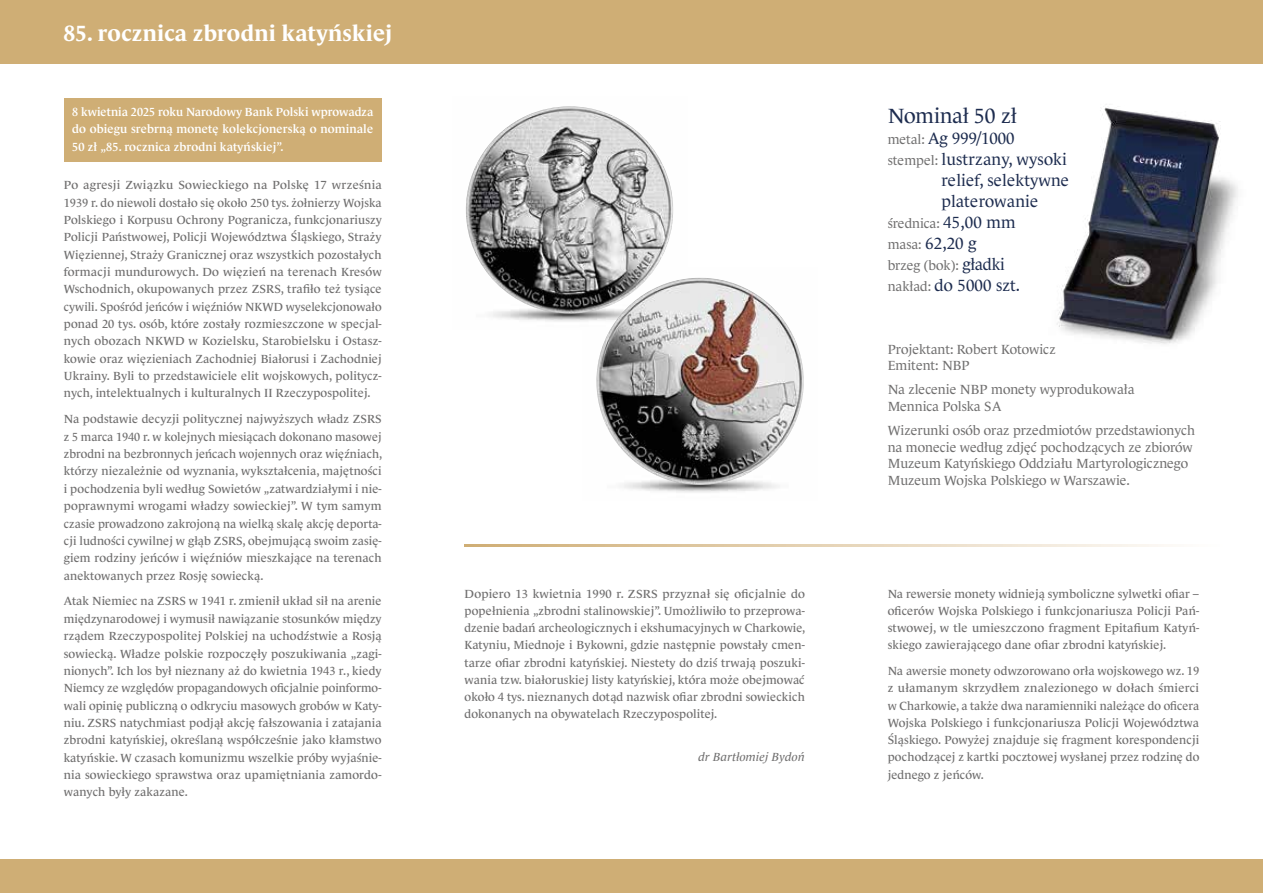
<style>
.page{position:relative;width:1263px;height:893px;background:#fff}
.page>*{position:absolute;margin:0;border:0;box-sizing:border-box;transform-origin:0 0}
.t1{font:700 22.5px "Le Monde Journal Pro";letter-spacing:.01em;color:#fff}
.t2{font:21px "Le Monde Journal Pro";color:#1d2c4f}
.t3{font:16.5px "Le Monde Journal Pro";letter-spacing:.01em;color:#1d2c4f}
.t4{font:13.5px/16.5px "Le Monde Journal Pro";color:#706f6f}
.t5{font:12px/17.4px "Le Monde Journal Pro";letter-spacing:.01em;color:#706f6f;text-align:justify}
.t6{font:600 12px/17.4px "Le Monde Journal Pro";letter-spacing:.01em;color:#fff;text-align:justify}
.t7{font:italic 12px "Le Monde Journal Pro";letter-spacing:.01em;color:#706f6f}
.s1{font-size:13.5px;color:#706f6f}
.s2{font-size:16.5px;color:#1d2c4f}
</style>
<div class="page">
<div style="left:0;top:859px;width:1263px;height:34px;background:#cfae75"></div>
<div style="left:0;top:0;width:1263px;height:64px;background:#cfae75"></div>
<img style="left:1057px;top:107px;width:181px;height:237px">
<div style="left:64px;top:98px;width:318px;height:64px;background:#cfae75"></div>
<svg style="left:465px;top:544px;width:699px;height:3px;background:#e4d2b4"></svg>
<img style="left:623px;top:485px;width:156px;height:8px">
<img style="left:492px;top:314px;width:104px;height:8px">
<img style="left:466px;top:106px;width:207px;height:208px">
<img style="left:596px;top:278px;width:208px;height:207px">
<h1 class="t1" style="left:64px;top:16px;width:330px">85. rocznica zbrodni katyńskiej</h1>
<p class="t6" style="left:72px;top:102px;width:302px">8 kwietnia 2025 roku Narodowy Bank Polski wprowadza do obiegu srebrną monetę kolekcjonerską o nominale 50 zł „85. rocznica zbrodni katyńskiej”.</p>
<p class="t5" style="left:64px;top:175px;width:320px">Po agresji Związku Sowieckiego na Polskę 17 września 1939 r. do niewoli dostało się około 250 tys. żołnierzy Wojska Polskiego i Korpusu Ochrony Pogranicza, funkcjonariuszy Policji Państwowej, Policji Województwa Śląskiego, Straży Więziennej, Straży Granicznej oraz wszystkich pozostałych formacji mundurowych. Do więzień na terenach Kresów Wschodnich, okupowanych przez ZSRS, trafiło też tysiące cywili. Spośród jeńców i więźniów NKWD wyselekcjonowało ponad 20 tys. osób, które zostały rozmieszczone w specjal&shy;nych obozach NKWD w Kozielsku, Starobielsku i Ostasz&shy;kowie oraz więzieniach Zachodniej Białorusi i Zachodniej Ukrainy. Byli to przedstawiciele elit wojskowych, politycz&shy;nych, intelektualnych i kulturalnych II Rzeczypospolitej.</p>
<p class="t5" style="left:64px;top:409px;width:320px">Na podstawie decyzji politycznej najwyższych władz ZSRS z 5 marca 1940 r. w kolejnych miesiącach dokonano masowej zbrodni na bezbronnych jeńcach wojennych oraz więźniach, którzy niezależnie od wyznania, wykształcenia, majętności i pochodzenia byli według Sowietów „zatwardziałymi i nie&shy;poprawnymi wrogami władzy sowieckiej”. W tym samym czasie prowadzono zakrojoną na wielką skalę akcję deporta&shy;cji ludności cywilnej w głąb ZSRS, obejmującą swoim zasię&shy;giem rodziny jeńców i więźniów mieszkające na terenach anektowanych przez Rosję sowiecką.</p>
<p class="t5" style="left:64px;top:591px;width:320px">Atak Niemiec na ZSRS w 1941 r. zmienił układ sił na arenie międzynarodowej i wymusił nawiązanie stosunków między rządem Rzeczypospolitej Polskiej na uchodźstwie a Rosją sowiecką. Władze polskie rozpoczęły poszukiwania „zagi&shy;nionych”. Ich los był nieznany aż do kwietnia 1943 r., kiedy Niemcy ze względów propagandowych oficjalnie poinformo&shy;wali opinię publiczną o odkryciu masowych grobów w Katy&shy;niu. ZSRS natychmiast podjął akcję fałszowania i zatajania zbrodni katyńskiej, określaną współcześnie jako kłamstwo katyńskie. W czasach komunizmu wszelkie próby wyjaśnie&shy;nia sowieckiego sprawstwa oraz upamiętniania zamordo&shy;wanych były zakazane.</p>
<p class="t5" style="left:888px;top:584px;width:313px">Na rewersie monety widnieją symboliczne sylwetki ofiar – oficerów Wojska Polskiego i funkcjonariusza Policji Pań&shy;stwowej, w tle umieszczono fragment Epitafium Katyń&shy;skiego zawierającego dane ofiar zbrodni katyńskiej.</p>
<h2 class="t2" style="left:888px;top:100px;width:131px">Nominał 50 zł</h2>
<h3 class="t3" style="left:888px;top:126px;width:128px"><span class="s1">metal:</span> Ag 999/1000</h3>
<h3 class="t3" style="left:888px;top:147px;width:181px"><span class="s1">stempel:</span> lustrzany, wysoki</h3>
<h3 class="t3" style="left:941px;top:168px;width:129px">relief, selektywne</h3>
<h3 class="t3" style="left:941px;top:189px;width:98px">platerowanie</h3>
<p class="t4" style="left:888px;top:214px;width:129px">średnica: <span class="s2">45,00 mm</span></p>
<h3 class="t3" style="left:888px;top:231px;width:90px"><span class="s1">masa:</span> 62,20 g</h3>
<p class="t4" style="left:888px;top:256px;width:119px">brzeg (bok): <span class="s2">gładki</span></p>
<h3 class="t3" style="left:888px;top:273px;width:134px"><span class="s1">nakład:</span> do 5000 szt.</h3>
<p class="t4" style="left:888px;top:339px;width:169px">Projektant: Robert Kotowicz<br>Emitent: NBP</p>
<p class="t4" style="left:888px;top:380px;width:248px">Na zlecenie NBP monety wyprodukowała<br>Mennica Polska SA</p>
<p class="t4" style="left:888px;top:421px;width:309px">Wizerunki osób oraz przedmiotów przedstawionych na monecie według zdjęć pochodzących ze zbiorów Muzeum Katyńskiego Oddziału Martyrologicznego Muzeum Wojska Polskiego w Warszawie.</p>
<p class="t5" style="left:465px;top:584px;width:342px">Dopiero 13 kwietnia 1990 r. ZSRS przyznał się oficjalnie do popełnienia „zbrodni stalinowskiej”. Umożliwiło to przeprowa&shy;dzenie badań archeologicznych i ekshumacyjnych w Charkowie, Katyniu, Miednoje i Bykowni, gdzie następnie powstały cmen&shy;tarze ofiar zbrodni katyńskiej. Niestety do dziś trwają poszuki&shy;wania tzw. białoruskiej listy katyńskiej, która może obejmować około 4 tys. nieznanych dotąd nazwisk ofiar zbrodni sowieckich dokonanych na obywatelach Rzeczypospolitej.</p>
<p class="t7" style="left:698px;top:748px;width:108px">dr Bartłomiej Bydoń</p>
<p class="t5" style="left:888px;top:661px;width:313px">Na awersie monety odwzorowano orła wojskowego wz. 19 z ułamanym skrzydłem znalezionego w dołach śmierci w Charkowie, a także dwa naramienniki należące do oficera Wojska Polskiego i funkcjonariusza Policji Województwa Śląskiego. Powyżej znajduje się fragment korespondencji pochodzącej z kartki pocztowej wysłanej przez rodzinę do jednego z jeńców.</p>
</div>
